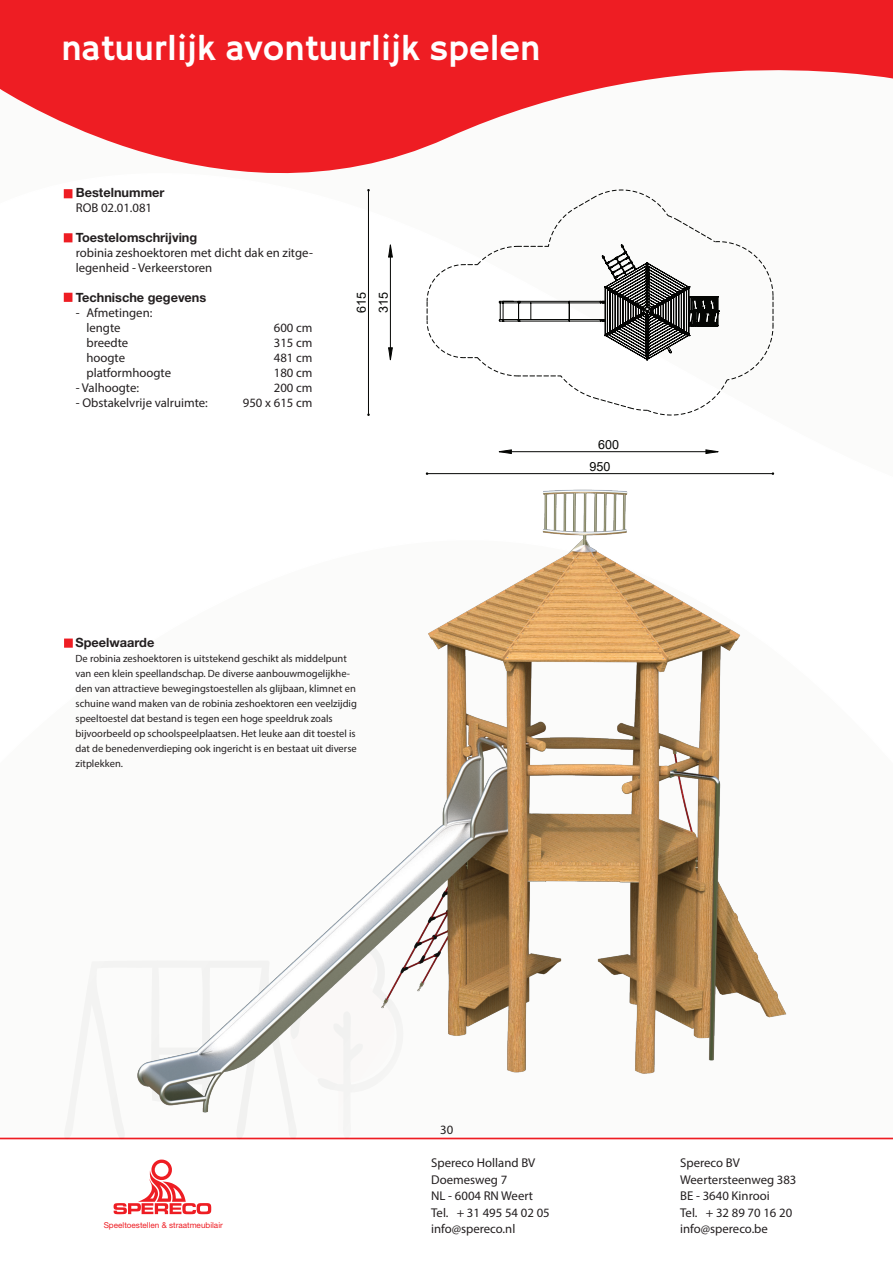
<style>
.page{position:relative;width:893px;height:1263px;background:#fff}
.page>*{position:absolute;margin:0;border:0;box-sizing:border-box;transform-origin:0 0}
.t1{font:36px "Hammersmith One";color:#fff}
.t2{font:700 33px "Helvetica Neue LT Std";color:#fff}
.t3{font:12.75px/15px "Myriad Pro";color:#231f20}
.t4{font:700 12.75px "Helvetica Neue LT Std";color:#231f20}
.t5{font:12.6px "Arial";color:#040503}
.t6{font:10.5px/15px "Myriad Pro";color:#231f20}
.t7{font:8.1px "Helvetica Neue LT Std";color:#ee1d23}
</style>
<div class="page">
<svg style="left:114px;top:1159px;width:97px;height:55px"></svg>
<hr style="left:0;top:1137px;width:893px;height:2px;background:#ee1d23">
<svg style="left:61px;top:961px;width:358px;height:177px"></svg>
<svg style="left:0;top:0;width:893px;height:242px;fill:#ee1d23"></svg>
<div style="left:64px;top:189px;width:8px;height:9px;background:#ee1d23;border:2px solid #ee1d23"></div>
<div style="left:64px;top:233px;width:8px;height:9px;background:#ee1d23;border:2px solid #ee1d23"></div>
<div style="left:64px;top:293px;width:8px;height:9px;background:#ee1d23;border:2px solid #ee1d23"></div>
<div style="left:64px;top:638px;width:9px;height:10px;background:#ee1d23;border:2px solid #ee1d23"></div>
<svg style="left:427px;top:190px;width:347px;height:225px"></svg>
<svg style="left:499px;top:449px;width:219px;height:5px"></svg>
<svg style="left:426px;top:472px;width:348px;height:3px"></svg>
<svg style="left:367px;top:189px;width:26px;height:227px"></svg>
<img style="left:134px;top:489px;width:653px;height:623px">
<h1 class="t1" style="left:61px;top:29px;width:481px">natuurlijk avontuurlijk spelen</h1>
<h2 class="t2" style="left:209px;top:27px;width:456px">natuurlijk avontuurlijk spelen</h2>
<p class="t4" style="left:76px;top:185px;width:90px">Bestelnummer</p>
<p class="t3" style="left:76px;top:200px;width:78px">ROB 02.01.081</p>
<p class="t4" style="left:76px;top:230px;width:123px">Toestelomschrijving</p>
<p class="t3" style="left:76px;top:245px;width:239px">robinia zeshoektoren met dicht dak en zitge&shy;legenheid - Verkeerstoren</p>
<p class="t4" style="left:76px;top:289px;width:132px">Technische gegevens</p>
<p class="t3" style="left:86px;top:305px;width:67px;text-indent:-11px">- Afmetingen: lengte</p>
<p class="t3" style="left:274px;top:320px;width:40px">600 cm</p>
<p class="t3" style="left:86px;top:335px;width:43px">breedte</p>
<p class="t3" style="left:274px;top:335px;width:40px">315 cm</p>
<p class="t3" style="left:86px;top:350px;width:40px">hoogte</p>
<p class="t3" style="left:274px;top:350px;width:40px">481 cm</p>
<p class="t3" style="left:86px;top:365px;width:86px">platformhoogte</p>
<p class="t3" style="left:274px;top:365px;width:40px">180 cm</p>
<p class="t3" style="left:76px;top:380px;width:65px">- Valhoogte:</p>
<p class="t3" style="left:274px;top:380px;width:40px">200 cm</p>
<p class="t3" style="left:76px;top:395px;width:134px">- Obstakelvrije valruimte:</p>
<p class="t3" style="left:243px;top:395px;width:71px">950 x 615 cm</p>
<p class="t5" style="left:353px;top:313px;width:22px;rotate:-90deg">615</p>
<p class="t5" style="left:375px;top:313px;width:22px;rotate:-90deg">315</p>
<p class="t4" style="left:76px;top:635px;width:80px">Speelwaarde</p>
<p class="t6" style="left:76px;top:651px;width:283px">De robinia zeshoektoren is uitstekend geschikt als middelpunt van een klein speellandschap. De diverse aanbouwmogelijkhe&shy;den van attractieve bewegingstoestellen als glijbaan, klimnet en schuine wand maken van de robinia zeshoektoren een veelzijdig speeltoestel dat bestand is tegen een hoge speeldruk zoals bijvoorbeeld op schoolspeelplaatsen. Het leuke aan dit toestel is dat de benedenverdieping ook ingericht is en bestaat uit diverse zitplekken.</p>
<p class="t5" style="left:598px;top:436px;width:22px">600</p>
<p class="t5" style="left:590px;top:458px;width:22px">950</p>
<p class="t7" style="left:104px;top:1220px;width:121px">Speeltoestellen &amp; straatmeubilair</p>
<p class="t3" style="left:440px;top:1122px;width:15px">30</p>
<p class="t3" style="left:431px;top:1155px;width:106px">Spereco Holland BV</p>
<p class="t3" style="left:680px;top:1155px;width:61px">Spereco BV</p>
<p class="t3" style="left:431px;top:1172px;width:78px">Doemesweg 7</p>
<p class="t3" style="left:680px;top:1172px;width:118px">Weertersteenweg 383</p>
<p class="t3" style="left:431px;top:1188px;width:103px">NL - 6004 RN Weert</p>
<p class="t3" style="left:680px;top:1188px;width:91px">BE - 3640 Kinrooi</p>
<p class="t3" style="left:431px;top:1205px;width:120px">Tel. + 31 495 54 02 05</p>
<p class="t3" style="left:680px;top:1205px;width:114px">Tel. + 32 89 70 16 20</p>
<p class="t3" style="left:431px;top:1221px;width:86px">info@spereco.nl</p>
<p class="t3" style="left:680px;top:1221px;width:89px">info@spereco.be</p>
</div>
